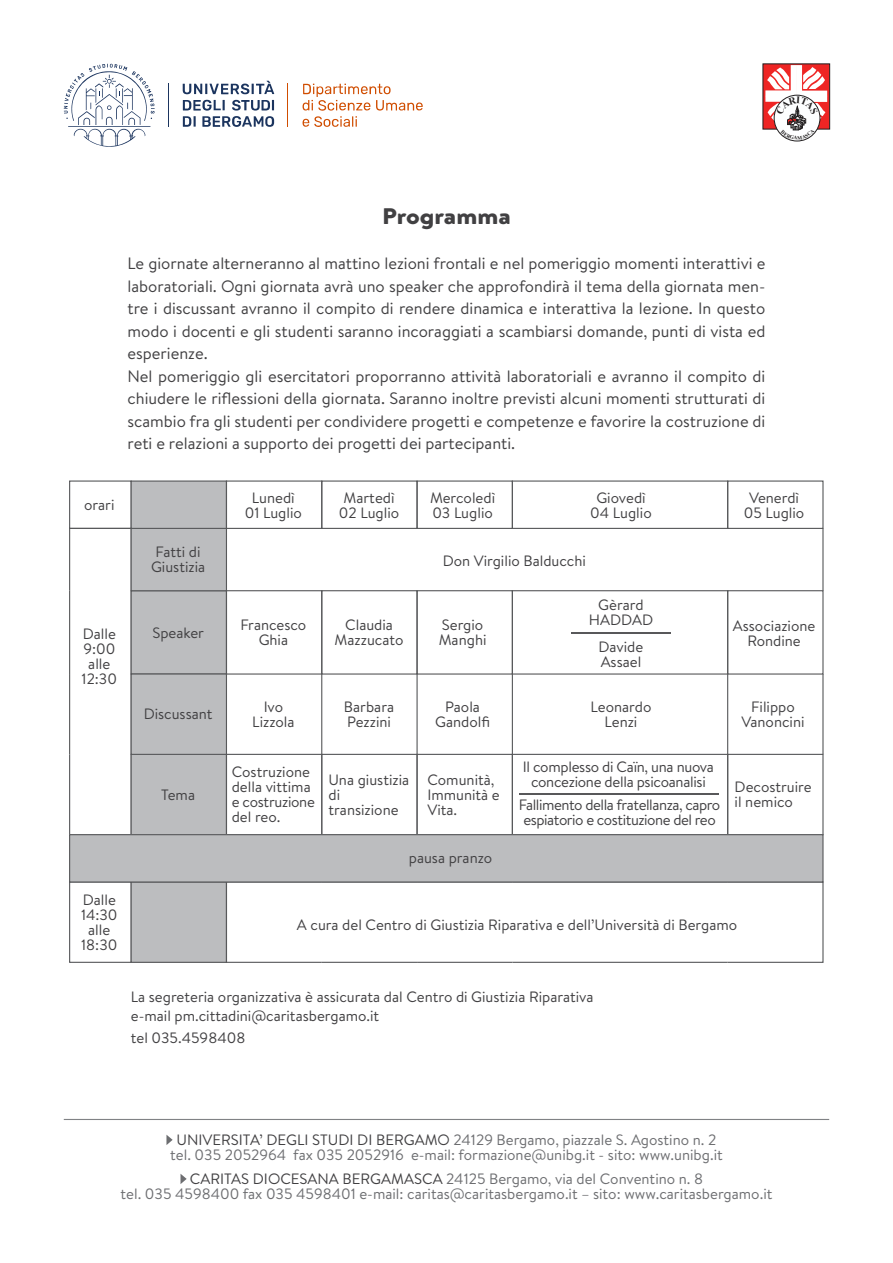
<style>
.page{position:relative;width:893px;height:1263px;background:#fff}
.page>*{position:absolute;margin:0;border:0;box-sizing:border-box;transform-origin:0 0}
.t1{font:900 22.5px "Brandon Text";color:#414042;scale:1.13 1}
.t2{font:16.5px/22.5px "Brandon Text";color:#414042}
.t3{font:15px/15px "Brandon Text";color:#414042;text-align:center}
.t4{font:15px/15px "Brandon Text";color:#6d6e71;text-align:center}
.t5{font:15px/15px "Brandon Text";letter-spacing:-.03em;color:#414042}
.t6{font:15px/15px "Brandon Text";letter-spacing:-.02em;color:#414042;text-align:center}
.s1{color:#414042}
</style>
<div class="page">
<svg style="left:303px;top:84px;width:120px;height:43px"></svg>
<svg style="left:64px;top:64px;width:91px;height:83px"></svg>
<svg style="left:183px;top:81px;width:91px;height:13px"></svg>
<svg style="left:183px;top:100px;width:91px;height:27px"></svg>
<hr style="left:168px;top:84px;width:1px;height:43px;background:#1b345e">
<hr style="left:288px;top:84px;width:1px;height:43px;background:#d04d00">
<hr style="left:64px;top:1119px;width:765px;height:1px;background:#808285">
<svg style="left:166px;top:1135px;width:7px;height:10px"></svg>
<svg style="left:180px;top:1174px;width:7px;height:10px"></svg>
<div style="left:69px;top:754px;width:63px;height:81px;border:1px solid #58595b"></div>
<div style="left:131px;top:754px;width:95px;height:81px;background:#bcbdbf"></div>
<div style="left:131px;top:754px;width:96px;height:81px;border:1px solid #58595b"></div>
<div style="left:226px;top:754px;width:96px;height:81px;border:1px solid #58595b"></div>
<div style="left:321px;top:754px;width:97px;height:81px;border:1px solid #58595b"></div>
<div style="left:416px;top:754px;width:97px;height:81px;border:1px solid #58595b"></div>
<div style="left:512px;top:754px;width:216px;height:81px;border:1px solid #58595b"></div>
<div style="left:727px;top:754px;width:96px;height:81px;border:1px solid #58595b"></div>
<hr style="left:69px;top:591px;width:1px;height:83px;background:#58595b">
<div style="left:131px;top:591px;width:95px;height:83px;background:#bcbdbf"></div>
<div style="left:131px;top:590px;width:96px;height:85px;border:1px solid #58595b"></div>
<div style="left:226px;top:590px;width:96px;height:85px;border:1px solid #58595b"></div>
<div style="left:321px;top:590px;width:97px;height:85px;border:1px solid #58595b"></div>
<div style="left:416px;top:590px;width:97px;height:85px;border:1px solid #58595b"></div>
<div style="left:512px;top:590px;width:216px;height:85px;border:1px solid #58595b"></div>
<div style="left:727px;top:590px;width:96px;height:85px;border:1px solid #58595b"></div>
<hr style="left:69px;top:674px;width:1px;height:80px;background:#58595b">
<div style="left:131px;top:674px;width:95px;height:80px;background:#bcbdbf"></div>
<div style="left:131px;top:673px;width:96px;height:82px;border:1px solid #58595b"></div>
<div style="left:69px;top:528px;width:63px;height:63px;border:1px solid #58595b"></div>
<div style="left:131px;top:528px;width:95px;height:63px;background:#bcbdbf"></div>
<div style="left:131px;top:528px;width:96px;height:63px;border:1px solid #58595b"></div>
<div style="left:69px;top:480px;width:63px;height:49px;border:1px solid #58595b"></div>
<div style="left:131px;top:481px;width:95px;height:47px;background:#bcbdbf"></div>
<div style="left:131px;top:480px;width:96px;height:49px;border:1px solid #58595b"></div>
<div style="left:226px;top:480px;width:96px;height:49px;border:1px solid #58595b"></div>
<div style="left:321px;top:480px;width:97px;height:49px;border:1px solid #58595b"></div>
<div style="left:416px;top:480px;width:97px;height:49px;border:1px solid #58595b"></div>
<div style="left:512px;top:480px;width:216px;height:49px;border:1px solid #58595b"></div>
<div style="left:727px;top:480px;width:96px;height:49px;border:1px solid #58595b"></div>
<div style="left:69px;top:881px;width:63px;height:82px;border:1px solid #58595b"></div>
<div style="left:131px;top:882px;width:95px;height:80px;background:#bcbdbf"></div>
<div style="left:131px;top:881px;width:96px;height:82px;border:1px solid #58595b"></div>
<div style="left:226px;top:881px;width:96px;height:82px;border:1px solid #58595b"></div>
<hr style="left:322px;top:962px;width:95px;height:1px;background:#58595b">
<hr style="left:417px;top:962px;width:95px;height:1px;background:#58595b">
<hr style="left:512px;top:962px;width:216px;height:1px;background:#58595b">
<div style="left:727px;top:881px;width:96px;height:82px;border:1px solid #58595b"></div>
<div style="left:70px;top:835px;width:753px;height:47px;background:#bcbdbf"></div>
<div style="left:69px;top:834px;width:754px;height:48px;border:1px solid #58595b"></div>
<hr style="left:822px;top:674px;width:1px;height:80px;background:#58595b">
<hr style="left:822px;top:528px;width:1px;height:63px;background:#58595b">
<hr style="left:321px;top:674px;width:1px;height:80px;background:#58595b">
<hr style="left:416px;top:674px;width:2px;height:80px;background:#58595b">
<hr style="left:512px;top:674px;width:1px;height:80px;background:#58595b">
<hr style="left:727px;top:674px;width:1px;height:80px;background:#58595b">
<hr style="left:571px;top:633px;width:99px;height:1px;background:#58585a">
<hr style="left:519px;top:793px;width:200px;height:2px;background:#58585a">
<svg style="left:762px;top:63px;width:68px;height:77px"></svg>
<h1 class="t1" style="left:382px;top:200px;width:115px">Programma</h1>
<p class="t2" style="left:128px;top:252px;width:639px">Le giornate alterneranno al mattino lezioni frontali e nel pomeriggio momenti interattivi e laboratoriali. Ogni giornata avrà uno speaker che approfondirà il tema della giornata men&shy;tre i discussant avranno il compito di rendere dinamica e interattiva la lezione. In questo modo i docenti e gli studenti saranno incoraggiati a scambiarsi domande, punti di vista ed esperienze.<br>Nel pomeriggio gli esercitatori proporranno attività laboratoriali e avranno il compito di chiudere le riflessioni della giornata. Saranno inoltre previsti alcuni momenti strutturati di scambio fra gli studenti per condividere progetti e competenze e favorire la costruzione di reti e relazioni a supporto dei progetti dei partecipanti.</p>
<p class="t3" style="left:84px;top:497px;width:32px">orari</p>
<p class="t3" style="left:82px;top:626px;width:37px">Dalle<br>9:00 alle<br>12:30</p>
<p class="t3" style="left:81px;top:892px;width:38px">Dalle<br>14:30 alle<br>18:30</p>
<p class="t3" style="left:151px;top:544px;width:56px">Fatti di<br>Giustizia</p>
<p class="t3" style="left:152px;top:625px;width:53px">Speaker</p>
<p class="t3" style="left:144px;top:706px;width:70px">Discussant</p>
<p class="t3" style="left:161px;top:787px;width:35px">Tema</p>
<p class="t3" style="left:245px;top:489px;width:59px">Lunedì<br>01 Luglio</p>
<p class="t3" style="left:339px;top:489px;width:62px">Martedì<br>02 Luglio</p>
<p class="t3" style="left:430px;top:489px;width:67px;text-align:left">Mercoledì<br>03 Luglio</p>
<p class="t3" style="left:590px;top:489px;width:63px">Giovedì<br>04 Luglio</p>
<p class="t3" style="left:744px;top:489px;width:62px">Venerdì<br>05 Luglio</p>
<p class="t3" style="left:443px;top:552px;width:145px">Don Virgilio Balducchi</p>
<p class="t3" style="left:240px;top:617px;width:67px">Francesco<br>Ghia</p>
<p class="t3" style="left:335px;top:617px;width:70px">Claudia<br>Mazzucato</p>
<p class="t3" style="left:439px;top:617px;width:49px;text-align:left">Sergio<br>Manghi</p>
<p class="t3" style="left:589px;top:597px;width:66px">Gèrard<br>HADDAD</p>
<p class="t3" style="left:599px;top:638px;width:46px;text-align:left">Davide<br>Assael</p>
<p class="t3" style="left:733px;top:618px;width:84px">Associazione<br>Rondine</p>
<p class="t3" style="left:252px;top:698px;width:44px">Ivo<br>Lizzola</p>
<p class="t3" style="left:344px;top:698px;width:52px;text-align:left">Barbara<br>Pezzini</p>
<p class="t3" style="left:435px;top:698px;width:57px">Paola<br>Gandolfi</p>
<p class="t3" style="left:591px;top:698px;width:62px">Leonardo<br>Lenzi</p>
<p class="t3" style="left:741px;top:698px;width:65px">Filippo<br>Vanoncini</p>
<p class="t3" style="left:232px;top:764px;width:85px;text-align:left">Costruzione della vittima e costruzione del reo.</p>
<p class="t3" style="left:329px;top:772px;width:82px;text-align:left">Una giustizia di transizione</p>
<p class="t3" style="left:427px;top:772px;width:74px;text-align:left">Comunità,<br>Immunità e<br>Vita.</p>
<p class="t3" style="left:409px;top:850px;width:85px">pausa pranzo</p>
<p class="t6" style="left:523px;top:759px;width:192px">Il complesso di Caïn, una nuova concezione della psicoanalisi</p>
<p class="t5" style="left:519px;top:797px;width:203px">Fallimento della fratellanza, capro espiatorio e costituzione del reo</p>
<p class="t3" style="left:735px;top:779px;width:79px;text-align:left">Decostruire il nemico</p>
<p class="t3" style="left:297px;top:917px;width:442px">A cura del Centro di Giustizia Riparativa e dell’Università di Bergamo</p>
<p class="t3" style="left:131px;top:986px;width:464px;line-height:19.5px;text-align:left">La segreteria organizzativa è assicurata dal Centro di Giustizia Riparativa e-mail pm.cittadini@caritasbergamo.it</p>
<p class="t3" style="left:131px;top:1030px;width:116px">tel 035.4598408</p>
<p class="t4" style="left:170px;top:1132px;width:554px"><span class="s1">UNIVERSITA’ DEGLI STUDI DI BERGAMO</span> 24129 Bergamo, piazzale S. Agostino n. 2 tel. 035 2052964 fax 035 2052916 e-mail: formazione@unibg.it - sito: www.unibg.it</p>
<p class="t4" style="left:121px;top:1171px;width:653px"><span class="s1">CARITAS DIOCESANA BERGAMASCA</span> 24125 Bergamo, via del Conventino n. 8<br>tel. 035 4598400 fax 035 4598401 e-mail: caritas@caritasbergamo.it – sito: www.caritasbergamo.it</p>
</div>
